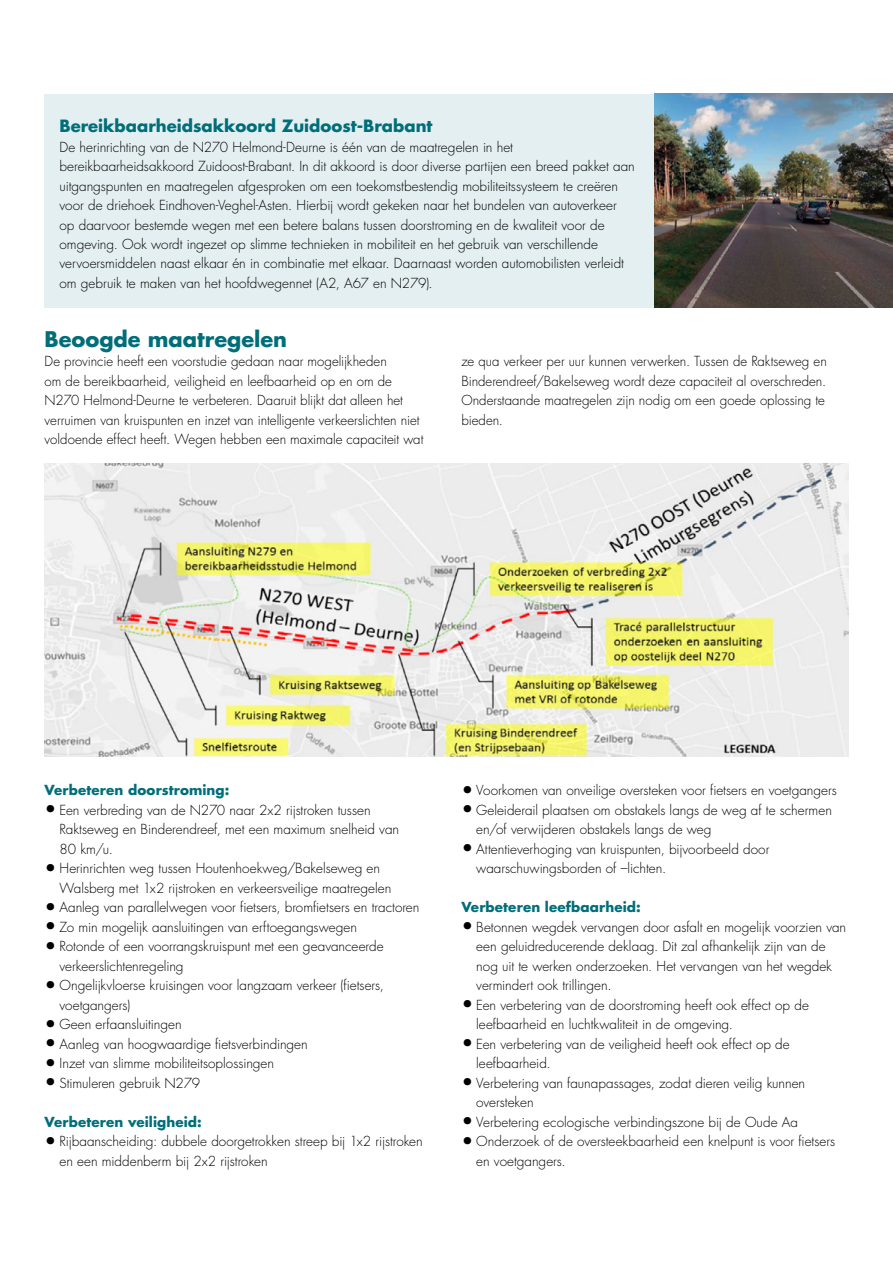
<style>
.page{position:relative;width:893px;height:1263px;background:#fff}
.page>*{position:absolute;margin:0;border:0;box-sizing:border-box;transform-origin:0 0}
.t1{font:700 21px "Futura Std";color:#006e79}
.t2{font:700 16.5px "Futura Std";color:#006e79}
.t3{font:300 13.5px/19.5px "Futura Std";color:#000}
.t4{font:700 13.5px "Futura Std";letter-spacing:.01em;color:#006e79}
.s1{font-size:19.5px}
</style>
<div class="page">
<div style="left:45px;top:94px;width:610px;height:214px;background:#e4eff1"></div>
<img style="left:45px;top:464px;width:803px;height:292px">
<img style="left:655px;top:93px;width:238px;height:215px">
<p class="t2" style="left:60px;top:115px;width:374px">Bereikbaarheidsakkoord Zuidoost-Brabant</p>
<p class="t3" style="left:60px;top:137px;width:577px">De herinrichting van de N270 Helmond-Deurne is één van de maatregelen in het bereikbaarheidsakkoord Zuidoost-Brabant. In dit akkoord is door diverse partijen een breed pakket aan uitgangspunten en maatregelen afgesproken om een toekomstbestendig mobiliteitssysteem te creëren voor de driehoek Eindhoven-Veghel-Asten. Hierbij wordt gekeken naar het bundelen van autoverkeer op daarvoor bestemde wegen met een betere balans tussen doorstroming en de kwaliteit voor de omgeving. Ook wordt ingezet op slimme technieken in mobiliteit en het gebruik van verschillende vervoersmiddelen naast elkaar én in combinatie met elkaar. Daarnaast worden automobilisten verleidt om gebruik te maken van het hoofdwegennet (A2, A67 en N279).</p>
<h1 class="t1" style="left:45px;top:325px;width:244px">Beoogde maatregelen</h1>
<p class="t3" style="left:45px;top:352px;width:380px">De provincie heeft een voorstudie gedaan naar mogelijkheden<br>om de bereikbaarheid, veiligheid en leefbaarheid op en om de N270 Helmond-Deurne te verbeteren. Daaruit blijkt dat alleen het verruimen van kruispunten en inzet van intelligente verkeerslichten niet voldoende effect heeft. Wegen hebben een maximale capaciteit wat</p>
<p class="t3" style="left:461px;top:352px;width:367px">ze qua verkeer per uur kunnen verwerken. Tussen de Raktseweg en Binderendreef/Bakelseweg wordt deze capaciteit al overschreden.<br>Onderstaande maatregelen zijn nodig om een goede oplossing te bieden.</p>
<p class="t4" style="left:45px;top:781px;width:186px">Verbeteren doorstroming:</p>
<p class="t3" style="left:60px;top:800px;width:341px;text-indent:-15px"><span class="s1">•</span> Een verbreding van de N270 naar 2x2 rijstroken tussen<br>Raktseweg en Binderendreef, met een maximum snelheid van<br>80 km/u.</p>
<p class="t3" style="left:60px;top:859px;width:333px;text-indent:-15px"><span class="s1">•</span> Herinrichten weg tussen Houtenhoekweg/Bakelseweg en<br>Walsberg met 1x2 rijstroken en verkeersveilige maatregelen</p>
<p class="t3" style="left:45px;top:898px;width:376px"><span class="s1">•</span> Aanleg van parallelwegen voor fietsers, bromfietsers en tractoren</p>
<p class="t3" style="left:45px;top:917px;width:314px"><span class="s1">•</span> Zo min mogelijk aansluitingen van erftoegangswegen</p>
<p class="t3" style="left:60px;top:937px;width:326px;text-indent:-15px"><span class="s1">•</span> Rotonde of een voorrangskruispunt met een geavanceerde verkeerslichtenregeling</p>
<p class="t3" style="left:60px;top:976px;width:326px;text-indent:-15px"><span class="s1">•</span> Ongelijkvloerse kruisingen voor langzaam verkeer (fietsers, voetgangers)</p>
<p class="t3" style="left:45px;top:1015px;width:139px"><span class="s1">•</span> Geen erfaansluitingen</p>
<p class="t3" style="left:45px;top:1034px;width:265px"><span class="s1">•</span> Aanleg van hoogwaardige fietsverbindingen</p>
<p class="t3" style="left:45px;top:1054px;width:231px"><span class="s1">•</span> Inzet van slimme mobiliteitsoplossingen</p>
<p class="t3" style="left:45px;top:1073px;width:157px"><span class="s1">•</span> Stimuleren gebruik N279</p>
<p class="t4" style="left:45px;top:1112px;width:159px">Verbeteren veiligheid:</p>
<p class="t3" style="left:60px;top:1132px;width:365px;text-indent:-15px"><span class="s1">•</span> Rijbaanscheiding: dubbele doorgetrokken streep bij 1x2 rijstroken en een middenberm bij 2x2 rijstroken</p>
<p class="t3" style="left:461px;top:781px;width:377px"><span class="s1">•</span> Voorkomen van onveilige oversteken voor fietsers en voetgangers</p>
<p class="t3" style="left:476px;top:800px;width:357px;text-indent:-15px"><span class="s1">•</span> Geleiderail plaatsen om obstakels langs de weg af te schermen en/of verwijderen obstakels langs de weg</p>
<p class="t3" style="left:476px;top:839px;width:295px;text-indent:-15px"><span class="s1">•</span> Attentieverhoging van kruispunten, bijvoorbeeld door waarschuwingsborden of –lichten.</p>
<p class="t4" style="left:461px;top:898px;width:181px">Verbeteren leefbaarheid:</p>
<p class="t3" style="left:476px;top:917px;width:371px;text-indent:-15px"><span class="s1">•</span> Betonnen wegdek vervangen door asfalt en mogelijk voorzien van een geluidreducerende deklaag. Dit zal afhankelijk zijn van de nog uit te werken onderzoeken. Het vervangen van het wegdek vermindert ook trillingen.</p>
<p class="t3" style="left:476px;top:995px;width:334px;text-indent:-15px"><span class="s1">•</span> Een verbetering van de doorstroming heeft ook effect op de leefbaarheid en luchtkwaliteit in de omgeving.</p>
<p class="t3" style="left:476px;top:1034px;width:315px;text-indent:-15px"><span class="s1">•</span> Een verbetering van de veiligheid heeft ook effect op de leefbaarheid.</p>
<p class="t3" style="left:476px;top:1073px;width:330px;text-indent:-15px"><span class="s1">•</span> Verbetering van faunapassages, zodat dieren veilig kunnen oversteken</p>
<p class="t3" style="left:461px;top:1112px;width:338px"><span class="s1">•</span> Verbetering ecologische verbindingszone bij de Oude Aa</p>
<p class="t3" style="left:476px;top:1132px;width:360px;text-indent:-15px"><span class="s1">•</span> Onderzoek of de oversteekbaarheid een knelpunt is voor fietsers en voetgangers.</p>
</div>
